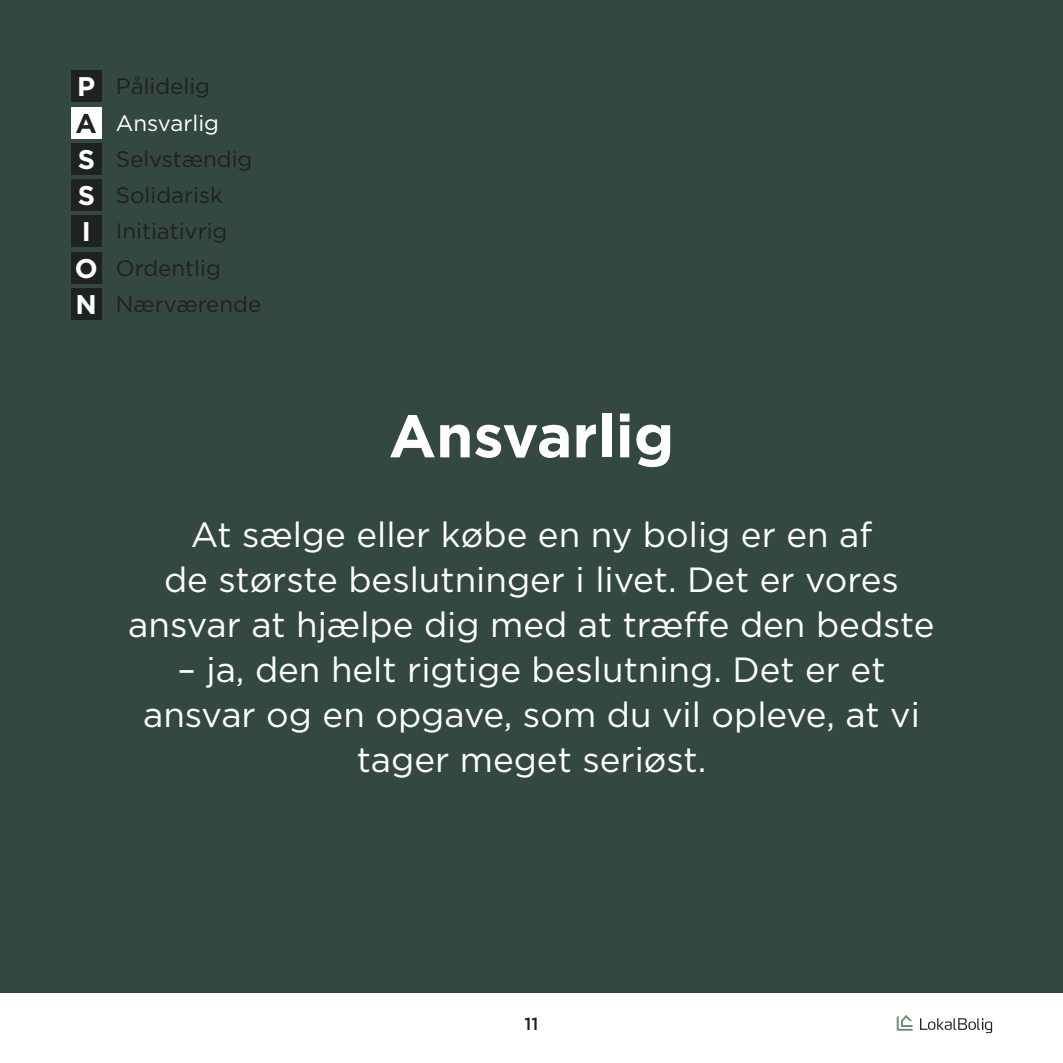
<style>
.page{position:relative;width:1063px;height:1063px;background:#fff}
.page>*{position:absolute;margin:0;border:0;box-sizing:border-box;transform-origin:0 0}
.LB15-BRØD{font:700 60px "Gotham";color:#fff}
.LB15-BRØD-2{font:35px/45px "Gotham";color:#fff;text-align:center}
.LB15-RUBRIK{font:700 27px "Gotham";color:#fff}
.LB15-RUBRIK-2{font:700 27px "Gotham";color:#1f2223}
.LB15-BRØD-3{font:22.25px "Gotham";color:#231f20}
.LB15-BRØD-4{font:22.25px "Gotham";color:#fff}
.t1{font:500 17.5px "Gotham";color:#231f20}
</style>
<div class="page">
<svg style="left:920px;top:1018px;width:72px;height:15px"></svg>
<svg style="left:897px;top:1015px;width:16px;height:16px"></svg>
<div style="left:0;top:0;width:1063px;height:992px;background:#33493f"></div>
<div style="left:71px;top:71px;width:31px;height:31px;background:#1f2223"></div>
<div style="left:71px;top:107px;width:31px;height:31px;background:#fff"></div>
<div style="left:71px;top:143px;width:31px;height:31px;background:#1f2223"></div>
<div style="left:71px;top:180px;width:31px;height:31px;background:#1f2223"></div>
<div style="left:71px;top:216px;width:31px;height:31px;background:#1f2223"></div>
<div style="left:71px;top:252px;width:31px;height:31px;background:#1f2223"></div>
<div style="left:71px;top:288px;width:31px;height:31px;background:#1f2223"></div>
<p class="LB15-RUBRIK" style="left:77px;top:71px;width:20px">P</p>
<p class="LB15-RUBRIK-2" style="left:76px;top:107px;width:23px">A</p>
<p class="LB15-RUBRIK" style="left:78px;top:144px;width:19px">S</p>
<p class="LB15-RUBRIK" style="left:78px;top:180px;width:19px">S</p>
<p class="LB15-RUBRIK" style="left:82px;top:216px;width:11px">I</p>
<p class="LB15-RUBRIK" style="left:75px;top:252px;width:24px">O</p>
<p class="LB15-RUBRIK" style="left:76px;top:289px;width:23px">N</p>
<p class="LB15-BRØD-3" style="left:116px;top:74px;width:96px">Pålidelig</p>
<p class="LB15-BRØD-4" style="left:116px;top:111px;width:105px">Ansvarlig</p>
<p class="LB15-BRØD-3" style="left:116px;top:147px;width:138px">Selvstændig</p>
<p class="LB15-BRØD-3" style="left:116px;top:183px;width:108px">Solidarisk</p>
<p class="LB15-BRØD-3" style="left:116px;top:219px;width:113px">Initiativrig</p>
<p class="LB15-BRØD-3" style="left:116px;top:255px;width:106px">Ordentlig</p>
<p class="LB15-BRØD-3" style="left:116px;top:292px;width:147px">Nærværende</p>
<p class="LB15-BRØD" style="left:389px;top:401px;width:287px">Ansvarlig</p>
<p class="LB15-BRØD-2" style="left:128px;top:512px;width:808px">At sælge eller købe en ny bolig er en af<br>de største beslutninger i livet. Det er vores ansvar at hjælpe dig med at træffe den bedste</p>
<p class="LB15-BRØD-2" style="left:143px;top:647px;width:778px">– ja, den helt rigtige beslutning. Det er et ansvar og en opgave, som du vil opleve, at vi tager meget seriøst.</p>
<p class="t1" style="left:525px;top:1014px;width:15px">11</p>
</div>
